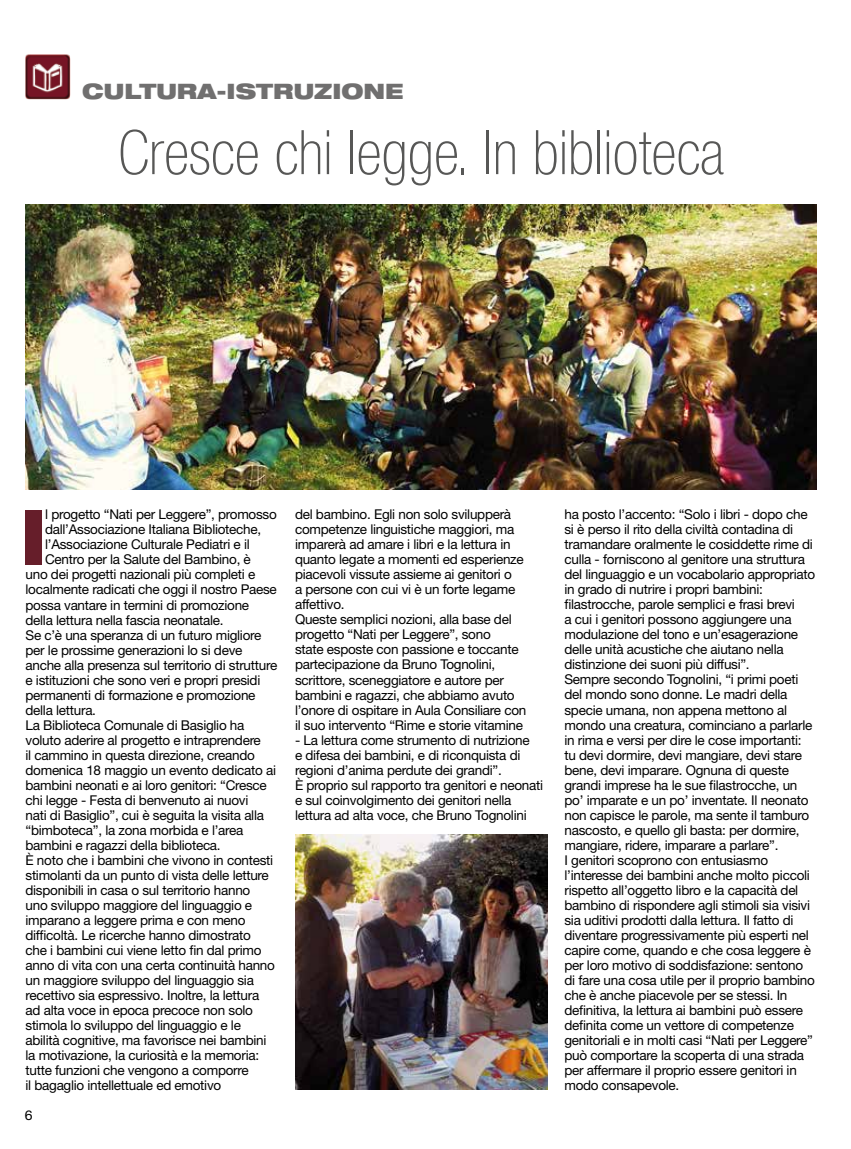
<style>
.page{position:relative;width:851px;height:1149px;background:#fff}
.page>*{position:absolute;margin:0;border:0;box-sizing:border-box;transform-origin:0 0}
.t1{font:900 76.5px "Helvetica Neue LT Std";color:#661e2a}
.t2{font:100 condensed 61.5px "Helvetica Neue LT Std";color:#575756}
.t3{font:900 expanded 21.3px "Helvetica Neue LT Std";color:#706f6f}
.t4{font:13.5px/15px "Helvetica Neue LT Std";letter-spacing:-.02em;color:#000}
.t5{font:13.5px "Helvetica Neue LT Std";letter-spacing:-.02em;color:#000;scale:1.04 1}
</style>
<div class="page">
<img style="left:26px;top:55px;width:43px;height:43px">
<div style="left:22px;top:51px;width:51px;height:51px;border:3px solid #fff"></div>
<img style="left:26px;top:204px;width:790px;height:285px">
<img style="left:295px;top:834px;width:252px;height:255px">
<h3 class="t3" style="left:82px;top:77px;width:323px">CULTURA-ISTRUZIONE</h3>
<h2 class="t2" style="left:118px;top:118px;width:607px">Cresce chi legge. In biblioteca</h2>
<h1 class="t1" style="left:21px;top:491px;width:27px">I</h1>
<p class="t4" style="left:45px;top:507px;width:233px">l progetto “Nati per Leggere”, promosso</p>
<p class="t4" style="left:45px;top:522px;width:217px">dall’Associazione Italiana Biblioteche,</p>
<p class="t4" style="left:45px;top:537px;width:206px">l’Associazione Culturale Pediatri e il</p>
<p class="t4" style="left:45px;top:552px;width:207px">Centro per la Salute del Bambino, è</p>
<p class="t4" style="left:26px;top:567px;width:231px">uno dei progetti nazionali più completi e</p>
<p class="t4" style="left:26px;top:582px;width:253px">localmente radicati che oggi il nostro Paese</p>
<p class="t4" style="left:26px;top:597px;width:225px">possa vantare in termini di promozione</p>
<p class="t4" style="left:26px;top:612px;width:200px">della lettura nella fascia neonatale.</p>
<p class="t4" style="left:26px;top:627px;width:237px">Se c’è una speranza di un futuro migliore</p>
<p class="t4" style="left:26px;top:642px;width:218px">per le prossime generazioni lo si deve</p>
<p class="t4" style="left:26px;top:657px;width:253px">anche alla presenza sul territorio di strutture</p>
<p class="t4" style="left:26px;top:672px;width:236px">e istituzioni che sono veri e propri presidi</p>
<p class="t4" style="left:26px;top:687px;width:231px">permanenti di formazione e promozione</p>
<p class="t4" style="left:26px;top:701px;width:72px">della lettura.</p>
<p class="t4" style="left:26px;top:716px;width:220px">La Biblioteca Comunale di Basiglio ha</p>
<p class="t4" style="left:26px;top:731px;width:237px">voluto aderire al progetto e intraprendere</p>
<p class="t4" style="left:26px;top:746px;width:231px">il cammino in questa direzione, creando</p>
<p class="t4" style="left:26px;top:761px;width:252px">domenica 18 maggio un evento dedicato ai</p>
<p class="t4" style="left:26px;top:776px;width:243px">bambini neonati e ai loro genitori: “Cresce</p>
<p class="t4" style="left:26px;top:791px;width:224px">chi legge - Festa di benvenuto ai nuovi</p>
<p class="t4" style="left:26px;top:806px;width:240px">nati di Basiglio”, cui è seguita la visita alla</p>
<p class="t4" style="left:26px;top:821px;width:219px">“bimboteca”, la zona morbida e l’area</p>
<p class="t4" style="left:26px;top:836px;width:197px">bambini e ragazzi della biblioteca.</p>
<p class="t4" style="left:26px;top:851px;width:249px">È noto che i bambini che vivono in contesti</p>
<p class="t4" style="left:26px;top:866px;width:245px">stimolanti da un punto di vista delle letture</p>
<p class="t4" style="left:26px;top:881px;width:226px">disponibili in casa o sul territorio hanno</p>
<p class="t4" style="left:26px;top:896px;width:228px">uno sviluppo maggiore del linguaggio e</p>
<p class="t4" style="left:26px;top:911px;width:221px">imparano a leggere prima e con meno</p>
<p class="t4" style="left:26px;top:926px;width:227px">difficoltà. Le ricerche hanno dimostrato</p>
<p class="t4" style="left:26px;top:941px;width:237px">che i bambini cui viene letto fin dal primo</p>
<p class="t4" style="left:26px;top:956px;width:251px">anno di vita con una certa continuità hanno</p>
<p class="t4" style="left:26px;top:971px;width:230px">un maggiore sviluppo del linguaggio sia</p>
<p class="t4" style="left:26px;top:986px;width:235px">recettivo sia espressivo. Inoltre, la lettura</p>
<p class="t4" style="left:26px;top:1001px;width:229px">ad alta voce in epoca precoce non solo</p>
<p class="t4" style="left:26px;top:1016px;width:217px">stimola lo sviluppo del linguaggio e le</p>
<p class="t4" style="left:26px;top:1031px;width:242px">abilità cognitive, ma favorisce nei bambini</p>
<p class="t4" style="left:26px;top:1046px;width:235px">la motivazione, la curiosità e la memoria:</p>
<p class="t4" style="left:26px;top:1061px;width:225px">tutte funzioni che vengono a comporre</p>
<p class="t4" style="left:26px;top:1076px;width:197px">il bagaglio intellettuale ed emotivo</p>
<p class="t5" style="left:25px;top:1106px;width:9px">6</p>
<p class="t4" style="left:295px;top:506px;width:233px">del bambino. Egli non solo svilupperà competenze linguistiche maggiori, ma imparerà ad amare i libri e la lettura in quanto legate a momenti ed esperienze piacevoli vissute assieme ai genitori o<br>a persone con cui vi è un forte legame affettivo.<br>Queste semplici nozioni, alla base del progetto “Nati per Leggere”, sono<br>state esposte con passione e toccante partecipazione da Bruno Tognolini, scrittore, sceneggiatore e autore per bambini e ragazzi, che abbiamo avuto l’onore di ospitare in Aula Consiliare con il suo intervento “Rime e storie vitamine</p>
<p class="t4" style="left:295px;top:731px;width:249px">- La lettura come strumento di nutrizione<br>e difesa dei bambini, e di riconquista di regioni d’anima perdute dei grandi”.<br>È proprio sul rapporto tra genitori e neonati e sul coinvolgimento dei genitori nella lettura ad alta voce, che Bruno Tognolini</p>
<p class="t4" style="left:564px;top:506px;width:252px">ha posto l’accento: “Solo i libri - dopo che si è perso il rito della civiltà contadina di tramandare oralmente le cosiddette rime di culla - forniscono al genitore una struttura del linguaggio e un vocabolario appropriato in grado di nutrire i propri bambini: filastrocche, parole semplici e frasi brevi<br>a cui i genitori possono aggiungere una modulazione del tono e un’esagerazione delle unità acustiche che aiutano nella distinzione dei suoni più diffusi”.<br>Sempre secondo Tognolini, “i primi poeti del mondo sono donne. Le madri della specie umana, non appena mettono al mondo una creatura, cominciano a parlarle in rima e versi per dire le cose importanti: tu devi dormire, devi mangiare, devi stare bene, devi imparare. Ognuna di queste grandi imprese ha le sue filastrocche, un po’ imparate e un po’ inventate. Il neonato non capisce le parole, ma sente il tamburo nascosto, e quello gli basta: per dormire, mangiare, ridere, imparare a parlare”.<br>I genitori scoprono con entusiasmo l’interesse dei bambini anche molto piccoli rispetto all’oggetto libro e la capacità del bambino di rispondere agli stimoli sia visivi sia uditivi prodotti dalla lettura. Il fatto di diventare progressivamente più esperti nel capire come, quando e che cosa leggere è per loro motivo di soddisfazione: sentono di fare una cosa utile per il proprio bambino che è anche piacevole per se stessi. In definitiva, la lettura ai bambini può essere definita come un vettore di competenze genitoriali e in molti casi “Nati per Leggere” può comportare la scoperta di una strada per affermare il proprio essere genitori in modo consapevole.</p>
</div>
